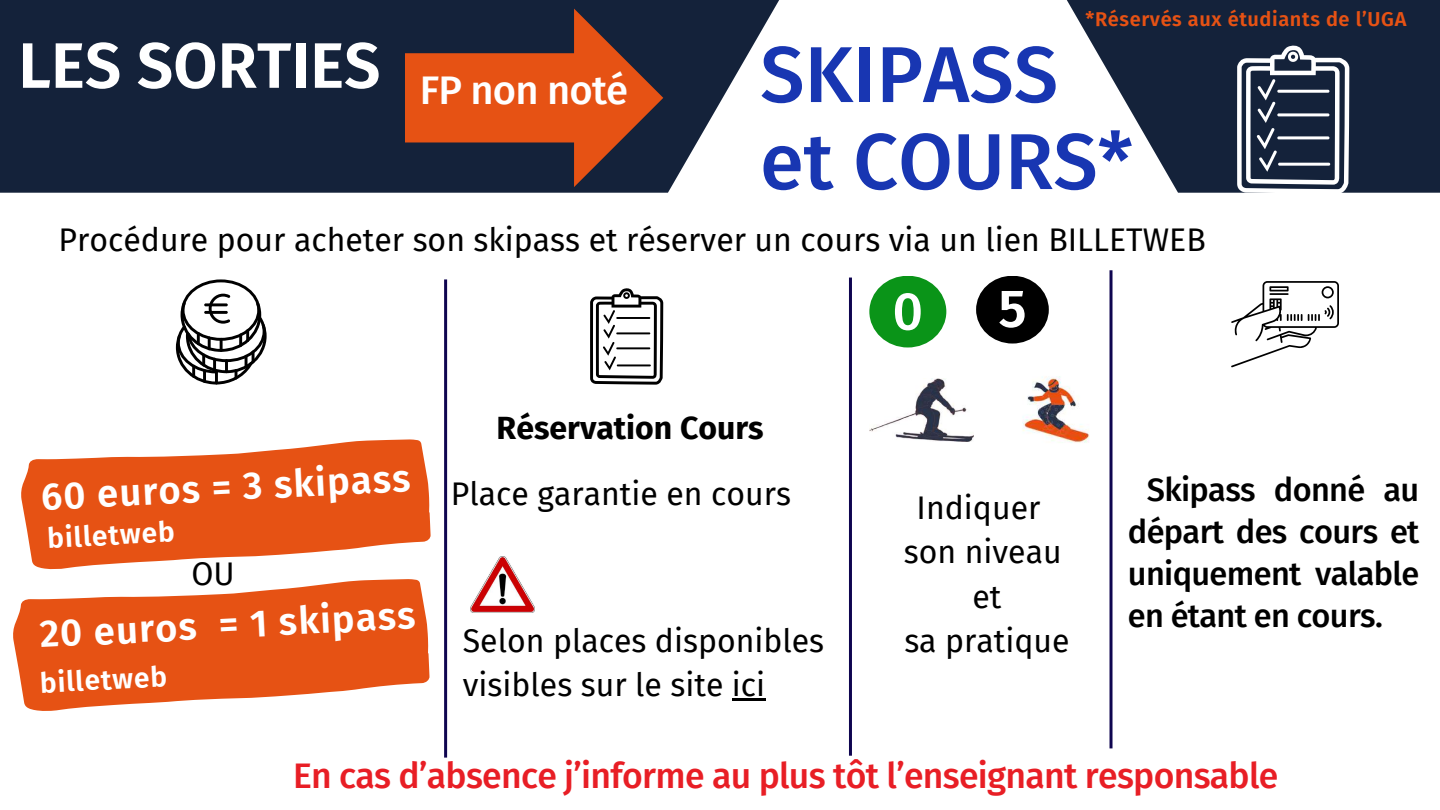
<style>
.page{position:relative;width:1440px;height:810px;background:#fff}
.page>*{position:absolute;margin:0;border:0;box-sizing:border-box;transform-origin:0 0}
.t1{font:500 79.2px/87px "Fira Sans";color:#1836b2}
.t2{font:600 64.2px "Fira Sans";color:#fff}
.t3{font:500 53.4px "Fira Sans";color:#fff}
.t4{font:600 53.2px "Fira Sans";color:#fff}
.t5{font:500 40px "Fira Sans";letter-spacing:-.02em;color:#fff}
.t6{font:600 38.1px "Fira Sans";color:#fff}
.t7{font:500 35.6px "Fira Sans";letter-spacing:-.02em;color:#e81e25}
.t8{font:500 32.5px/42px "Fira Sans";letter-spacing:-.02em;color:#000;text-align:justify}
.t9{font:32px/44.2px "Fira Sans";color:#000}
.t10{font:700 32px "Fira Sans";color:#000}
.t11{font:600 28.1px "Fira Sans";color:#fff}
.t12{font:600 20px "Fira Sans";letter-spacing:.03em;color:#e65214}
</style>
<div class="page">
<svg style="left:0;top:0;width:779px;height:193px;background:#2c394e"></svg>
<svg style="left:405px;top:9px;width:258px;height:178px;background:#7d3a26"></svg>
<svg style="left:13px;top:579px;width:417px;height:132px;fill:#e65214"></svg>
<svg style="left:176px;top:279px;width:91px;height:105px"></svg>
<hr style="left:204px;top:303px;width:24px;height:3px;background:#000">
<hr style="left:204px;top:311px;width:24px;height:3px;background:#000">
<svg style="left:21px;top:439px;width:410px;height:130px;fill:#e65214"></svg>
<svg style="left:1231px;top:281px;width:108px;height:86px"></svg>
<img style="left:470px;top:556px;width:64px;height:57px">
<svg style="left:1067px;top:0;width:373px;height:193px;fill:#14223a"></svg>
<svg style="left:1237px;top:45px;width:112px;height:148px"></svg>
<hr style="left:732px;top:698px;width:33px;height:3px;background:#000">
<div style="left:869px;top:276px;width:77px;height:72px;background:#0a9418;border-radius:50%"></div>
<div style="left:976px;top:276px;width:73px;height:68px;background:#000;border-radius:50%"></div>
<img style="left:869px;top:378px;width:105px;height:64px">
<img style="left:1022px;top:376px;width:68px;height:67px">
<hr style="left:849px;top:278px;width:3px;height:478px;background:#0f0550">
<hr style="left:1110px;top:270px;width:3px;height:478px;background:#0f0550">
<hr style="left:444px;top:279px;width:3px;height:479px;background:#0f0550">
<svg style="left:590px;top:288px;width:73px;height:97px"></svg>
<p class="t12" style="left:1086px;top:7px;width:322px">*Réservés aux étudiants de l’UGA</p>
<h2 class="t2" style="left:18px;top:28px;width:364px">LES SORTIES</h2>
<h1 class="t1" style="left:760px;top:32px;width:374px">SKIPASS et COURS*</h1>
<p class="t5" style="left:420px;top:67px;width:210px">FP non noté</p>
<p class="t9" style="left:59px;top:218px;width:1149px">Procédure pour acheter son skipass et réserver un cours via un lien BILLETWEB</p>
<h3 class="t3" style="left:893px;top:280px;width:32px">0</h3>
<h3 class="t4" style="left:998px;top:277px;width:30px">5</h3>
<p class="t10" style="left:497px;top:409px;width:269px">Réservation Cours</p>
<p class="t6" style="left:40px;top:474px;width:371px;rotate:-3deg">60 euros = 3 skipass</p>
<p class="t8" style="left:1128px;top:469px;width:293px;text-indent:19px">Skipass donné au départ des cours et uniquement valable en étant en cours.</p>
<p class="t9" style="left:451px;top:473px;width:342px">Place garantie en cours</p>
<p class="t9" style="left:904px;top:486px;width:167px;text-align:center">Indiquer son niveau et<br>sa pratique</p>
<p class="t11" style="left:47px;top:522px;width:129px;rotate:-3deg">billetweb</p>
<p class="t9" style="left:191px;top:553px;width:45px">OU</p>
<p class="t6" style="left:38px;top:612px;width:378px;rotate:-3deg">20 euros = 1 skipass</p>
<p class="t9" style="left:463px;top:619px;width:363px">Selon places disponibles visibles sur le site ici</p>
<p class="t11" style="left:39px;top:666px;width:129px;rotate:-3deg">billetweb</p>
<p class="t7" style="left:293px;top:755px;width:987px">En cas d’absence j’informe au plus tôt l’enseignant responsable</p>
</div>
